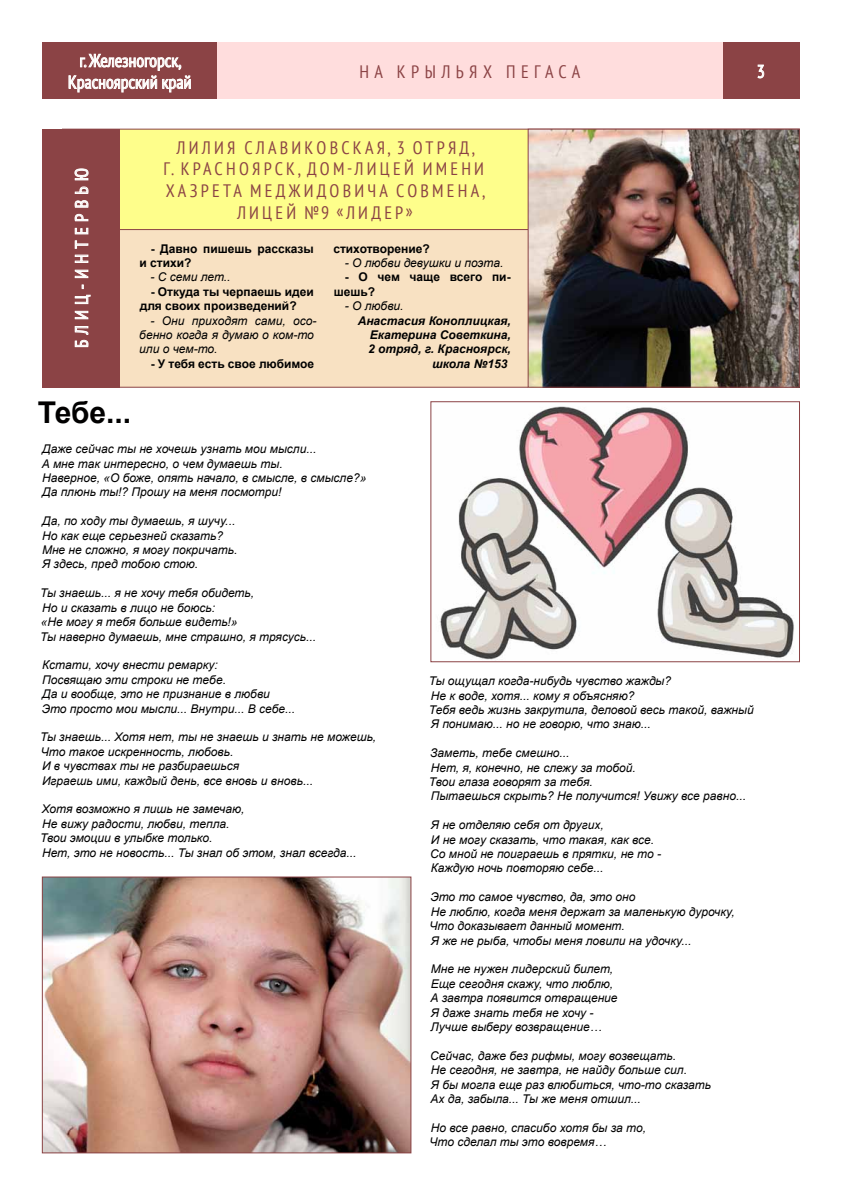
<style>
.page{position:relative;width:842px;height:1191px;background:#fff}
.page>*{position:absolute;margin:0;border:0;box-sizing:border-box;transform-origin:0 0}
.t1{font:700 30px "Arial";color:#010000}
.t2{font:condensed 18px "PT Sans";letter-spacing:.25em;color:#8b4345}
.t3{font:condensed 18px/21.6px "PT Sans";color:#fffffe;text-align:center}
.t4{font:condensed 18px "PT Sans";letter-spacing:.3em;color:#8b4345}
.t5{font:condensed 18px "PT Sans";letter-spacing:.3em;color:#fffffe}
.t6{font:italic 12px/14.4px "Arial";color:#010000}
.t7{font:700 12px/14.4px "Arial";color:#000}
.t8{font:italic 12px/14.4px "Arial";color:#000}
.t9{font:italic 700 12px/14.4px "Arial";color:#000;text-align:right}
</style>
<div class="page">
<div style="left:43px;top:43px;width:174px;height:56px;background:#8b4345"></div>
<div style="left:722px;top:43px;width:77px;height:56px;background:#8b4345"></div>
<svg style="left:69px;top:54px;width:122px;height:39px"></svg>
<svg style="left:758px;top:65px;width:6px;height:13px"></svg>
<div style="left:217px;top:43px;width:505px;height:56px;background:#fdd"></div>
<div style="left:43px;top:143px;width:756px;height:244px;background:#f8e1c2"></div>
<div style="left:62px;top:129px;width:737px;height:101px;background:#fefe8b;border:1px solid #8b4345"></div>
<div style="left:43px;top:129px;width:77px;height:258px;background:#8b4345"></div>
<svg style="left:75px;top:326px;width:14px;height:21px"></svg>
<svg style="left:75px;top:311px;width:13px;height:8px"></svg>
<svg style="left:75px;top:295px;width:16px;height:9px"></svg>
<svg style="left:75px;top:270px;width:13px;height:8px"></svg>
<svg style="left:75px;top:255px;width:13px;height:8px"></svg>
<svg style="left:75px;top:240px;width:13px;height:9px"></svg>
<svg style="left:75px;top:228px;width:13px;height:6px"></svg>
<svg style="left:75px;top:214px;width:13px;height:7px"></svg>
<svg style="left:75px;top:200px;width:14px;height:8px"></svg>
<svg style="left:75px;top:186px;width:14px;height:8px"></svg>
<svg style="left:75px;top:168px;width:14px;height:12px"></svg>
<img style="left:530px;top:131px;width:267px;height:254px">
<div style="left:528px;top:129px;width:271px;height:258px;border:1px solid #8b4345"></div>
<img style="left:44px;top:879px;width:365px;height:272px">
<div style="left:42px;top:877px;width:369px;height:276px;border:1px solid #8b4345"></div>
<img style="left:440px;top:406px;width:354px;height:254px">
<div style="left:431px;top:401px;width:369px;height:261px;border:1px solid #8b4345"></div>
<h2 class="t3" style="left:68px;top:49px;width:125px">г. Железногорск,<br>Красноярский край</h2>
<h2 class="t3" style="left:757px;top:60px;width:10px">3</h2>
<h2 class="t4" style="left:359px;top:60px;width:222px">НА КРЫЛЬЯХ ПЕГАСА</h2>
<h2 class="t5" style="left:70px;top:348px;width:181px;rotate:-90deg">БЛИЦ-ИНТЕРВЬЮ</h2>
<h2 class="t2" style="left:177px;top:136px;width:25px">Лилия</h2>
<h2 class="t2" style="left:244px;top:136px;width:25px">Славиковская</h2>
<h2 class="t2" style="left:388px;top:136px;width:38px">, 3 отряд</h2>
<h2 class="t2" style="left:472px;top:136px;width:4px">,</h2>
<h2 class="t2" style="left:164px;top:157px;width:42px">г. Красноярск</h2>
<h2 class="t2" style="left:298px;top:157px;width:23px">, дом</h2>
<h2 class="t2" style="left:347px;top:157px;width:89px">-ли цей имени</h2>
<h2 class="t2" style="left:166px;top:179px;width:46px">Хазрета</h2>
<h2 class="t2" style="left:250px;top:179px;width:67px">Мед жидовича</h2>
<h2 class="t2" style="left:396px;top:179px;width:24px">Совмена</h2>
<h2 class="t2" style="left:482px;top:179px;width:4px">,</h2>
<h2 class="t2" style="left:237px;top:201px;width:134px">ли це й №9 «Лидер</h2>
<h2 class="t2" style="left:406px;top:199px;width:8px">»</h2>
<p class="t7" style="left:140px;top:241px;width:176px;text-indent:11px">- Давно пишешь рассказы и стихи?</p>
<p class="t8" style="left:151px;top:270px;width:81px">- С семи лет..</p>
<p class="t7" style="left:140px;top:284px;width:176px;text-indent:11px">- Откуда ты черпаешь идеи для своих произведений?</p>
<p class="t8" style="left:139px;top:313px;width:179px;text-indent:11px">- Они приходят сами, осо&shy;бенно когда я думаю о ком-то или о чем-то.</p>
<p class="t7" style="left:151px;top:356px;width:165px">- У тебя есть свое любимое</p>
<p class="t7" style="left:333px;top:241px;width:98px">стихотворение?</p>
<p class="t8" style="left:345px;top:256px;width:160px">- О любви девушки и поэта.</p>
<p class="t7" style="left:334px;top:270px;width:178px;text-indent:11px">- О чем чаще всего пи&shy;шешь?</p>
<p class="t8" style="left:345px;top:299px;width:60px">- О любви.</p>
<p class="t9" style="left:358px;top:313px;width:155px">Анастасия Коноплицкая,<br>Екатерина Советкина,<br>2 отряд, г. Красноярск, школа №153</p>
<h1 class="t1" style="left:38px;top:392px;width:95px">Тебе...</h1>
<p class="t6" style="left:42px;top:442px;width:326px">Даже сейчас ты не хочешь узнать мои мысли...<br>А мне так интересно, о чем думаешь ты.<br>Наверное, «О боже, опять начало, в смысле, в смысле?» Да плюнь ты!? Прошу на меня посмотри!</p>
<p class="t6" style="left:42px;top:514px;width:197px">Да, по ходу ты думаешь, я шучу...<br>Но как еще серьезней сказать?<br>Мне не сложно, я могу покричать.<br>Я здесь, пред тобою стою.</p>
<p class="t6" style="left:40px;top:586px;width:278px">Ты знаешь... я не хочу тебя обидеть,<br>Но и сказать в лицо не боюсь:<br>«Не могу я тебя больше видеть!»<br>Ты наверно думаешь, мне страшно, я трясусь...</p>
<p class="t6" style="left:42px;top:658px;width:255px">Кстати, хочу внести ремарку:<br>Посвящаю эти строки не тебе.<br>Да и вообще, это не признание в любви Это просто мои мысли... Внутри... В себе...</p>
<p class="t6" style="left:40px;top:730px;width:338px">Ты знаешь... Хотя нет, ты не знаешь и знать не можешь, Что такое искренность, любовь.<br>И в чувствах ты не разбираешься<br>Играешь ими, каждый день, все вновь и вновь...</p>
<p class="t6" style="left:40px;top:802px;width:318px">Хотя возможно я лишь не замечаю,<br>Не вижу радости, любви, тепла.<br>Твои эмоции в улыбке только.<br>Нет, это не новость... Ты знал об этом, знал всегда...</p>
<p class="t6" style="left:429px;top:674px;width:326px">Ты ощущал когда-нибудь чувство жажды?<br>Не к воде, хотя... кому я объясняю?<br>Тебя ведь жизнь закрутила, деловой весь такой, важный Я понимаю... но не говорю, что знаю...</p>
<p class="t6" style="left:429px;top:746px;width:319px">Заметь, тебе смешно...<br>Нет, я, конечно, не слежу за тобой.<br>Твои глаза говорят за тебя.<br>Пытаешься скрыть? Не получится! Увижу все равно...</p>
<p class="t6" style="left:430px;top:818px;width:232px">Я не отделяю себя от других,<br>И не могу сказать, что такая, как все.<br>Со мной не поиграешь в прятки, не то -<br>Каждую ночь повторяю себе...</p>
<p class="t6" style="left:430px;top:890px;width:307px">Это то самое чувство, да, это оно<br>Не люблю, когда меня держат за маленькую дурочку, Что доказывает данный момент.<br>Я же не рыба, чтобы меня ловили на удочку...</p>
<p class="t6" style="left:430px;top:962px;width:189px">Мне не нужен лидерский билет,<br>Еще сегодня скажу, что люблю,<br>А завтра появится отвращение<br>Я даже знать тебя не хочу -<br>Лучше выберу возвращение…</p>
<p class="t6" style="left:430px;top:1048px;width:282px">Сейчас, даже без рифмы, могу возвещать.<br>Не сегодня, не завтра, не найду больше сил.<br>Я бы могла еще раз влюбиться, что-то сказать Ах да, забыла... Ты же меня отшил...</p>
<p class="t6" style="left:429px;top:1120px;width:218px">Но все равно, спасибо хотя бы за то,<br>Что сделал ты это вовремя…</p>
</div>
